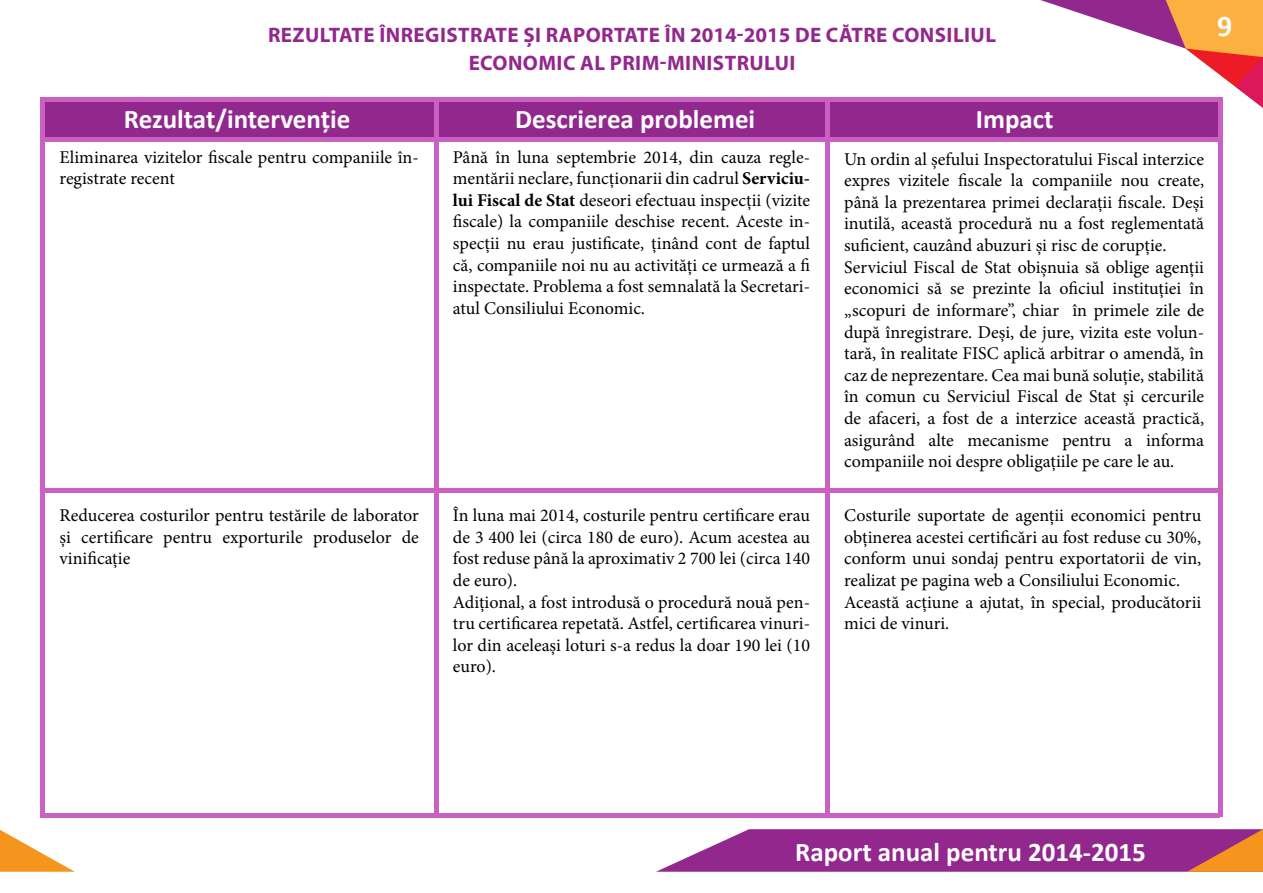
<style>
.page{position:relative;width:1263px;height:893px;background:#fff}
.page>*{position:absolute;margin:0;border:0;box-sizing:border-box;transform-origin:0 0}
.t1{font:700 30px "Calibri";color:#fff}
.t2{font:700 27px "Calibri";color:#fff}
.t3{font:700 21px "Myriad Pro";letter-spacing:.02em;color:#92288d}
.t4{font:18px/21.6px "Minion Pro";color:#000}
.s1{font-weight:700}
</style>
<div class="page">
<hr style="left:41px;top:489px;width:1179px;height:4px;background:#cb60c3">
<div style="left:44px;top:100px;width:1176px;height:38px;background:#92288d"></div>
<div style="left:41px;top:137px;width:1181px;height:5px;background:#cb60c3"></div>
<hr style="left:41px;top:97px;width:1181px;height:4px;background:#cb60c3">
<hr style="left:41px;top:97px;width:4px;height:720px;background:#cb60c3">
<hr style="left:434px;top:99px;width:4px;height:718px;background:#cb60c3">
<hr style="left:825px;top:99px;width:4px;height:718px;background:#cb60c3">
<hr style="left:1218px;top:99px;width:4px;height:718px;background:#cb60c3">
<hr style="left:41px;top:814px;width:1179px;height:4px;background:#cb60c3">
<svg style="left:0;top:830px;width:75px;height:42px"></svg>
<svg style="left:1040px;top:0;width:223px;height:108px"></svg>
<svg style="left:656px;top:829px;width:607px;height:43px;background:#a1418f"></svg>
<p class="t3" style="left:268px;top:21px;width:729px">REZULTATE ÎNREGISTRATE ȘI RAPORTATE ÎN 2014-2015 DE CĂTRE CONSILIUL</p>
<h1 class="t1" style="left:1217px;top:7px;width:17px">9</h1>
<p class="t3" style="left:469px;top:50px;width:328px">ECONOMIC AL PRIM-MINISTRULUI</p>
<h2 class="t2" style="left:124px;top:102px;width:228px">Rezultat/intervenție</h2>
<h2 class="t2" style="left:515px;top:102px;width:242px">Descrierea problemei</h2>
<h2 class="t2" style="left:976px;top:102px;width:79px">Impact</h2>
<p class="t4" style="left:60px;top:146px;width:361px">Eliminarea vizitelor fiscale pentru companiile în&shy;registrate recent</p>
<p class="t4" style="left:453px;top:146px;width:359px;text-align:justify">Până în luna septembrie 2014, din cauza regle&shy;mentării neclare, funcționarii din cadrul <span class="s1">Serviciu&shy;lui Fiscal de Stat</span> deseori efectuau inspecții (vizite fiscale) la companiile deschise recent. Aceste in&shy;specții nu erau justificate, ținând cont de faptul că, companiile noi nu au activități ce urmează a fi inspectate. Problema a fost semnalată la Secretari&shy;atul Consiliului Economic.</p>
<p class="t4" style="left:844px;top:148px;width:362px">Un ordin al șefului Inspectoratului Fiscal interzice expres vizitele fiscale la companiile nou create, până la prezentarea primei declarații fiscale. Deși inutilă, această procedură nu a fost reglementată suficient, cauzând abuzuri și risc de corupție.<br>Serviciul Fiscal de Stat obișnuia să oblige agenții economici să se prezinte la oficiul instituției în „scopuri de informare”, chiar în primele zile de după înregistrare. Deși, de jure, vizita este volun&shy;tară, în realitate FISC aplică arbitrar o amendă, în caz de neprezentare. Cea mai bună soluție, stabilită în comun cu Serviciul Fiscal de Stat și cercurile de afaceri, a fost de a interzice această practică, asigurând alte mecanisme pentru a informa companiile noi despre obligațiile pe care le au.</p>
<p class="t4" style="left:60px;top:505px;width:361px;text-align:justify">Reducerea costurilor pentru testările de laborator și certificare pentru exporturile produselor de vinificație</p>
<p class="t4" style="left:453px;top:505px;width:359px">În luna mai 2014, costurile pentru certificare erau de 3 400 lei (circa 180 de euro). Acum acestea au fost reduse până la aproximativ 2 700 lei (circa 140 de euro).<br>Adițional, a fost introdusă o procedură nouă pen&shy;tru certificarea repetată. Astfel, certificarea vinuri&shy;lor din aceleași loturi s-a redus la doar 190 lei (10 euro).</p>
<p class="t4" style="left:844px;top:505px;width:359px">Costurile suportate de agenții economici pentru obținerea acestei certificări au fost reduse cu 30%, conform unui sondaj pentru exportatorii de vin, realizat pe pagina web a Consiliului Economic.<br>Această acțiune a ajutat, în special, producătorii mici de vinuri.</p>
<h2 class="t2" style="left:795px;top:834px;width:352px">Raport anual pentru 2014-2015</h2>
</div>
